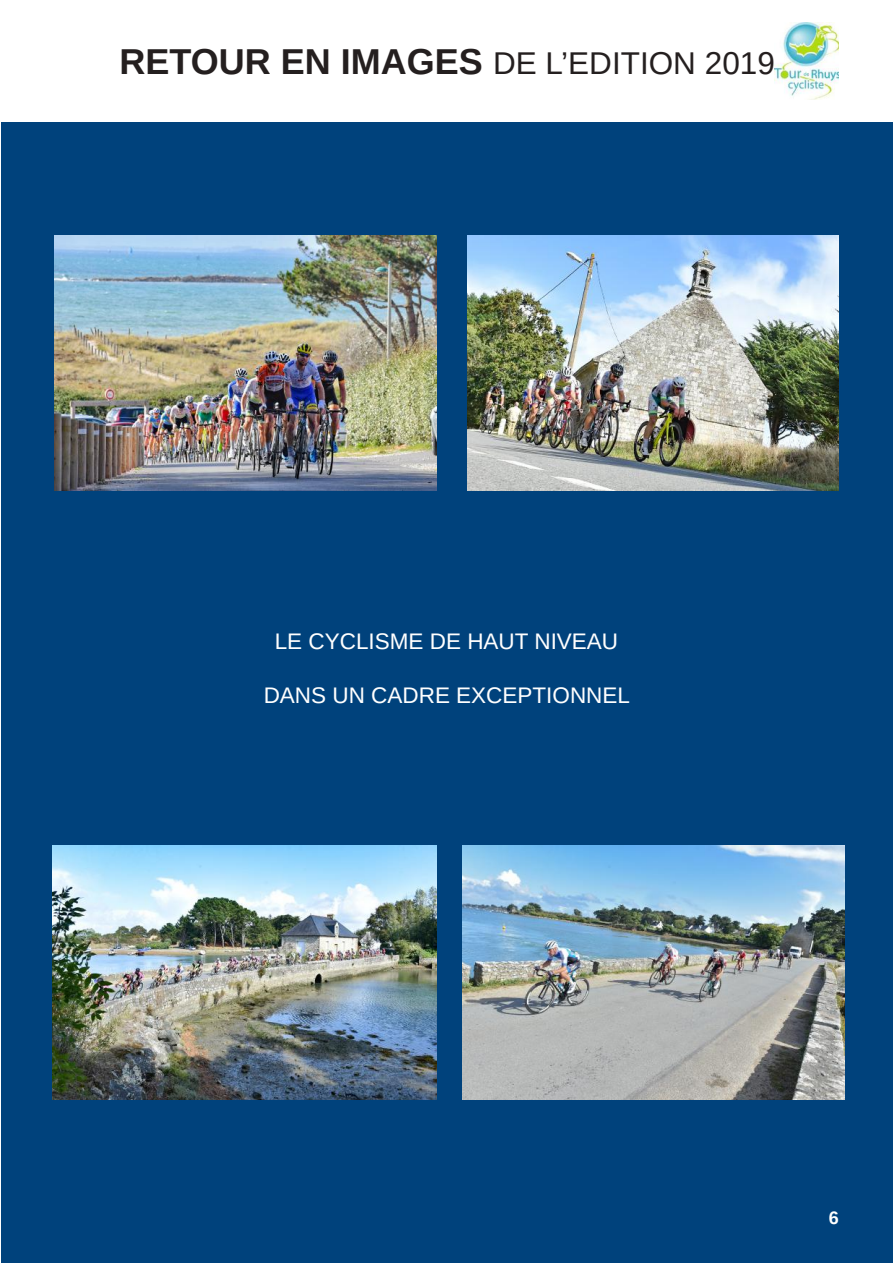
<style>
.page{position:relative;width:893px;height:1263px;background:#fff}
.page>*{position:absolute;margin:0;border:0;box-sizing:border-box;transform-origin:0 0}
.t1{font:31.5px "Arimo";color:#241f1f}
.t2{font:22.5px "Arimo";color:#fff}
.t3{font:700 18px "Arimo";color:#fff}
.s1{font-weight:700;font-size:36px}
</style>
<div class="page">
<div style="left:2px;top:0;width:891px;height:1263px;background:#00427c"></div>
<div style="left:1px;top:0;width:892px;height:121px;background:#fff"></div>
<img style="left:774px;top:22px;width:65px;height:77px">
<img style="left:462px;top:845px;width:382px;height:254px">
<img style="left:54px;top:236px;width:383px;height:255px">
<img style="left:468px;top:236px;width:371px;height:254px">
<img style="left:53px;top:845px;width:384px;height:255px">
<h1 class="t1" style="left:120px;top:43px;width:657px"><span class="s1">RETOUR EN IMAGES</span> DE L’EDITION 2019</h1>
<p class="t2" style="left:275px;top:627px;width:345px">LE CYCLISME DE HAUT NIVEAU</p>
<p class="t2" style="left:264px;top:681px;width:368px">DANS UN CADRE EXCEPTIONNEL</p>
<p class="t3" style="left:829px;top:1205px;width:12px">6</p>
</div>
